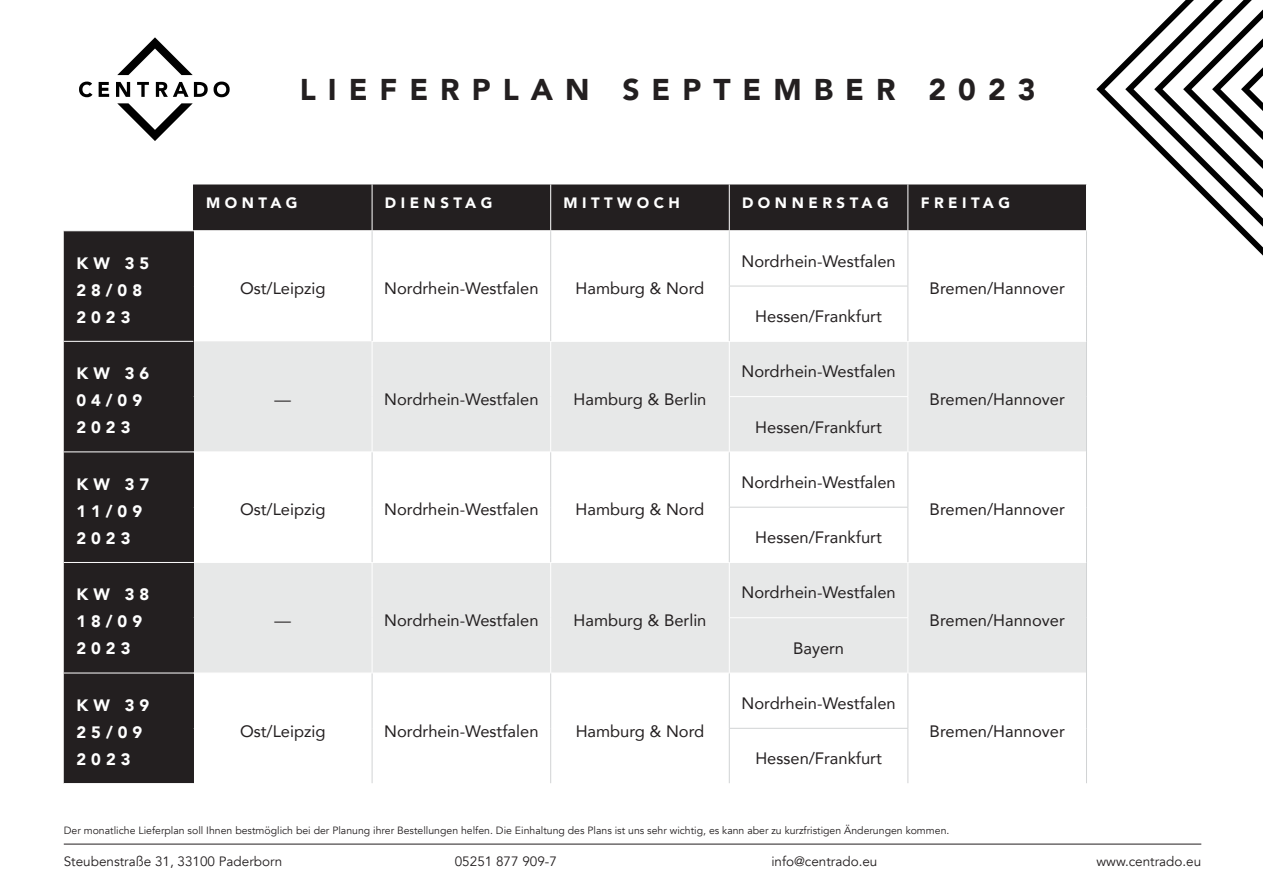
<style>
.page{position:relative;width:1263px;height:893px;background:#fff}
.page>*{position:absolute;margin:0;border:0;box-sizing:border-box;transform-origin:0 0}
.t1{font:900 30px "Avenir";letter-spacing:.4em;color:#231f20}
.t2{font:16.5px "Avenir";color:#231f20}
.t3{font:900 16.5px/27px "Avenir";letter-spacing:.3em;color:#fff}
.t4{font:900 15px "Avenir";letter-spacing:.3em;color:#fff}
.t5{font:13.5px "Avenir";color:#231f20}
.t6{font:10.5px "Avenir";color:#231f20}
</style>
<div class="page">
<svg style="left:117px;top:37px;width:76px;height:38px"></svg>
<svg style="left:117px;top:103px;width:76px;height:38px"></svg>
<svg style="left:79px;top:82px;width:13px;height:15px"></svg>
<svg style="left:99px;top:82px;width:10px;height:15px"></svg>
<svg style="left:116px;top:82px;width:14px;height:15px"></svg>
<svg style="left:137px;top:82px;width:12px;height:15px"></svg>
<svg style="left:156px;top:82px;width:32px;height:15px"></svg>
<svg style="left:194px;top:82px;width:14px;height:15px"></svg>
<svg style="left:214px;top:82px;width:16px;height:15px"></svg>
<svg style="left:1096px;top:0;width:167px;height:256px"></svg>
<div style="left:194px;top:185px;width:892px;height:45px;background:#231f20"></div>
<div style="left:64px;top:231px;width:129px;height:552px;background:#231f20"></div>
<svg style="left:194px;top:341px;width:892px;height:332px;fill:#e7e8e8"></svg>
<hr style="left:193px;top:184px;width:1px;height:46px;background:#231f20">
<hr style="left:193px;top:231px;width:1px;height:55px;background:#231f20">
<hr style="left:193px;top:286px;width:1px;height:55px;background:#231f20">
<hr style="left:193px;top:341px;width:1px;height:56px;background:#231f20">
<hr style="left:193px;top:397px;width:1px;height:54px;background:#231f20">
<hr style="left:193px;top:452px;width:1px;height:55px;background:#231f20">
<hr style="left:193px;top:507px;width:1px;height:55px;background:#231f20">
<hr style="left:193px;top:563px;width:1px;height:55px;background:#231f20">
<hr style="left:193px;top:618px;width:1px;height:55px;background:#231f20">
<hr style="left:193px;top:673px;width:1px;height:55px;background:#231f20">
<hr style="left:193px;top:728px;width:1px;height:55px;background:#231f20">
<hr style="left:193px;top:184px;width:179px;height:1px;background:#fff">
<hr style="left:550px;top:184px;width:1px;height:46px;background:#fff">
<hr style="left:729px;top:184px;width:1px;height:46px;background:#fff">
<hr style="left:907px;top:184px;width:1px;height:46px;background:#fff">
<hr style="left:372px;top:341px;width:179px;height:1px;background:#fff">
<hr style="left:372px;top:342px;width:1px;height:55px;background:#fff">
<hr style="left:551px;top:341px;width:178px;height:1px;background:#fff">
<hr style="left:729px;top:341px;width:179px;height:1px;background:#fff">
<hr style="left:908px;top:341px;width:178px;height:1px;background:#fff">
<hr style="left:372px;top:397px;width:1px;height:54px;background:#fff">
<hr style="left:729px;top:396px;width:179px;height:1px;background:#fff">
<hr style="left:193px;top:451px;width:179px;height:1px;background:#fff">
<hr style="left:372px;top:451px;width:179px;height:1px;background:#fff">
<hr style="left:551px;top:451px;width:178px;height:1px;background:#fff">
<hr style="left:729px;top:451px;width:179px;height:1px;background:#fff">
<hr style="left:908px;top:451px;width:178px;height:1px;background:#fff">
<hr style="left:193px;top:562px;width:179px;height:1px;background:#fff">
<hr style="left:372px;top:562px;width:179px;height:1px;background:#fff">
<hr style="left:372px;top:563px;width:1px;height:55px;background:#fff">
<hr style="left:551px;top:562px;width:178px;height:1px;background:#fff">
<hr style="left:729px;top:562px;width:179px;height:1px;background:#fff">
<hr style="left:908px;top:562px;width:178px;height:1px;background:#fff">
<hr style="left:372px;top:618px;width:1px;height:55px;background:#fff">
<hr style="left:193px;top:673px;width:179px;height:1px;background:#fff">
<hr style="left:64px;top:341px;width:129px;height:1px;background:#fff">
<hr style="left:64px;top:451px;width:129px;height:1px;background:#fff">
<hr style="left:64px;top:562px;width:129px;height:1px;background:#fff">
<hr style="left:64px;top:673px;width:129px;height:1px;background:#fff">
<hr style="left:550px;top:231px;width:1px;height:55px;background:#d1d3d4">
<hr style="left:550px;top:286px;width:1px;height:55px;background:#d1d3d4">
<hr style="left:550px;top:452px;width:1px;height:55px;background:#d1d3d4">
<hr style="left:550px;top:507px;width:1px;height:55px;background:#d1d3d4">
<hr style="left:550px;top:673px;width:1px;height:55px;background:#d1d3d4">
<hr style="left:550px;top:728px;width:1px;height:55px;background:#d1d3d4">
<hr style="left:372px;top:231px;width:1px;height:55px;background:#d1d3d4">
<hr style="left:372px;top:286px;width:1px;height:55px;background:#d1d3d4">
<hr style="left:372px;top:452px;width:1px;height:55px;background:#d1d3d4">
<hr style="left:372px;top:507px;width:1px;height:55px;background:#d1d3d4">
<hr style="left:372px;top:673px;width:1px;height:55px;background:#d1d3d4">
<hr style="left:372px;top:728px;width:1px;height:55px;background:#d1d3d4">
<hr style="left:372px;top:184px;width:1px;height:46px;background:#fff">
<hr style="left:550px;top:342px;width:1px;height:55px;background:#fff">
<hr style="left:550px;top:397px;width:1px;height:54px;background:#fff">
<hr style="left:550px;top:563px;width:1px;height:55px;background:#fff">
<hr style="left:550px;top:618px;width:1px;height:55px;background:#fff">
<hr style="left:1086px;top:231px;width:1px;height:55px;background:#d1d3d4">
<hr style="left:1086px;top:286px;width:1px;height:55px;background:#d1d3d4">
<hr style="left:1086px;top:341px;width:1px;height:56px;background:#d1d3d4">
<hr style="left:1086px;top:397px;width:1px;height:55px;background:#d1d3d4">
<hr style="left:1086px;top:452px;width:1px;height:55px;background:#d1d3d4">
<hr style="left:1086px;top:507px;width:1px;height:55px;background:#d1d3d4">
<hr style="left:1086px;top:562px;width:1px;height:56px;background:#d1d3d4">
<hr style="left:1086px;top:618px;width:1px;height:55px;background:#d1d3d4">
<hr style="left:1086px;top:673px;width:1px;height:55px;background:#d1d3d4">
<hr style="left:1086px;top:728px;width:1px;height:55px;background:#d1d3d4">
<hr style="left:729px;top:342px;width:1px;height:54px;background:#fff">
<hr style="left:729px;top:397px;width:1px;height:54px;background:#fff">
<hr style="left:907px;top:342px;width:1px;height:54px;background:#fff">
<hr style="left:907px;top:397px;width:1px;height:54px;background:#fff">
<hr style="left:729px;top:231px;width:1px;height:55px;background:#d1d3d4">
<hr style="left:729px;top:286px;width:1px;height:55px;background:#d1d3d4">
<hr style="left:729px;top:452px;width:1px;height:55px;background:#d1d3d4">
<hr style="left:729px;top:508px;width:1px;height:54px;background:#d1d3d4">
<hr style="left:729px;top:673px;width:1px;height:55px;background:#d1d3d4">
<hr style="left:729px;top:729px;width:1px;height:54px;background:#d1d3d4">
<hr style="left:907px;top:231px;width:1px;height:55px;background:#d1d3d4">
<hr style="left:907px;top:286px;width:1px;height:55px;background:#d1d3d4">
<hr style="left:907px;top:452px;width:1px;height:55px;background:#d1d3d4">
<hr style="left:907px;top:508px;width:1px;height:54px;background:#d1d3d4">
<hr style="left:907px;top:673px;width:1px;height:55px;background:#d1d3d4">
<hr style="left:907px;top:729px;width:1px;height:54px;background:#d1d3d4">
<hr style="left:729px;top:286px;width:179px;height:1px;background:#d1d3d4">
<hr style="left:729px;top:507px;width:179px;height:1px;background:#d1d3d4">
<hr style="left:729px;top:728px;width:179px;height:1px;background:#d1d3d4">
<hr style="left:729px;top:563px;width:1px;height:54px;background:#fff">
<hr style="left:729px;top:618px;width:1px;height:55px;background:#fff">
<hr style="left:907px;top:563px;width:1px;height:54px;background:#fff">
<hr style="left:907px;top:618px;width:1px;height:55px;background:#fff">
<hr style="left:729px;top:617px;width:179px;height:1px;background:#fff">
<hr style="left:64px;top:844px;width:1137px;height:1px;background:#231f20">
<h1 class="t1" style="left:300px;top:64px;width:737px">LIEFERPLAN SEPTEMBER 2023</h1>
<p class="t3" style="left:77px;top:249px;width:74px">KW 35<br>28/08<br>2023</p>
<p class="t3" style="left:77px;top:359px;width:74px">KW 36<br>04/09<br>2023</p>
<p class="t3" style="left:77px;top:470px;width:74px">KW 37<br>11/09<br>2023</p>
<p class="t3" style="left:77px;top:581px;width:74px">KW 38<br>18/09<br>2023</p>
<p class="t3" style="left:77px;top:691px;width:74px">KW 39<br>25/09<br>2023</p>
<p class="t4" style="left:206px;top:189px;width:93px">MONTAG</p>
<p class="t4" style="left:385px;top:189px;width:109px">DIENSTAG</p>
<p class="t4" style="left:563px;top:189px;width:118px">MITTWOCH</p>
<p class="t4" style="left:742px;top:189px;width:148px">DONNERSTAG</p>
<p class="t4" style="left:921px;top:189px;width:91px">FREITAG</p>
<p class="t2" style="left:741px;top:248px;width:156px">Nordrhein-Westfalen</p>
<p class="t2" style="left:240px;top:275px;width:87px">Ost/Leipzig</p>
<p class="t2" style="left:384px;top:275px;width:156px">Nordrhein-Westfalen</p>
<p class="t2" style="left:576px;top:275px;width:130px">Hamburg &amp; Nord</p>
<p class="t2" style="left:930px;top:275px;width:137px">Bremen/Hannover</p>
<p class="t2" style="left:755px;top:303px;width:128px">Hessen/Frankfurt</p>
<p class="t2" style="left:741px;top:358px;width:156px">Nordrhein-Westfalen</p>
<p class="t2" style="left:275px;top:386px;width:18px">—</p>
<p class="t2" style="left:384px;top:386px;width:156px">Nordrhein-Westfalen</p>
<p class="t2" style="left:573px;top:386px;width:134px">Hamburg &amp; Berlin</p>
<p class="t2" style="left:930px;top:386px;width:137px">Bremen/Hannover</p>
<p class="t2" style="left:755px;top:413px;width:128px">Hessen/Frankfurt</p>
<p class="t2" style="left:741px;top:469px;width:156px">Nordrhein-Westfalen</p>
<p class="t2" style="left:240px;top:496px;width:87px">Ost/Leipzig</p>
<p class="t2" style="left:384px;top:496px;width:156px">Nordrhein-Westfalen</p>
<p class="t2" style="left:576px;top:496px;width:130px">Hamburg &amp; Nord</p>
<p class="t2" style="left:930px;top:496px;width:137px">Bremen/Hannover</p>
<p class="t2" style="left:755px;top:524px;width:128px">Hessen/Frankfurt</p>
<p class="t2" style="left:741px;top:579px;width:156px">Nordrhein-Westfalen</p>
<p class="t2" style="left:275px;top:607px;width:18px">—</p>
<p class="t2" style="left:384px;top:607px;width:156px">Nordrhein-Westfalen</p>
<p class="t2" style="left:573px;top:607px;width:134px">Hamburg &amp; Berlin</p>
<p class="t2" style="left:930px;top:607px;width:137px">Bremen/Hannover</p>
<p class="t2" style="left:793px;top:635px;width:53px">Bayern</p>
<p class="t2" style="left:741px;top:690px;width:156px">Nordrhein-Westfalen</p>
<p class="t2" style="left:240px;top:718px;width:87px">Ost/Leipzig</p>
<p class="t2" style="left:384px;top:718px;width:156px">Nordrhein-Westfalen</p>
<p class="t2" style="left:576px;top:718px;width:130px">Hamburg &amp; Nord</p>
<p class="t2" style="left:930px;top:718px;width:137px">Bremen/Hannover</p>
<p class="t2" style="left:755px;top:745px;width:128px">Hessen/Frankfurt</p>
<p class="t6" style="left:64px;top:824px;width:887px">Der monatliche Lieferplan soll Ihnen bestmöglich bei der Planung ihrer Bestellungen helfen. Die Einhaltung des Plans ist uns sehr wichtig, es kann aber zu kurzfristigen Änderungen kommen.</p>
<p class="t5" style="left:64px;top:853px;width:220px">Steubenstraße 31, 33100 Paderborn</p>
<p class="t5" style="left:455px;top:853px;width:104px">05251 877 909-7</p>
<p class="t5" style="left:771px;top:853px;width:108px">info@centrado.eu</p>
<p class="t5" style="left:1096px;top:853px;width:106px">www.centrado.eu</p>
</div>
